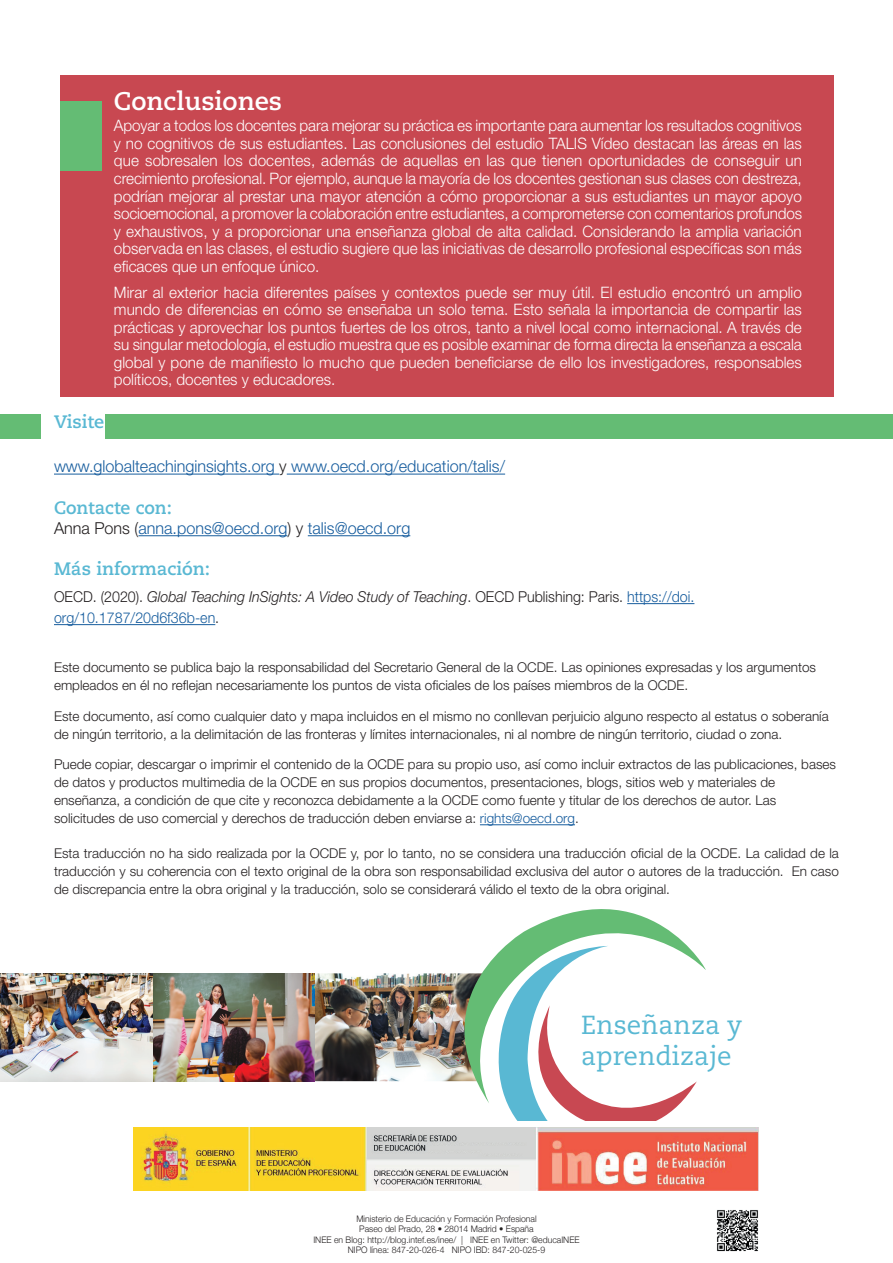
<style>
.page{position:relative;width:893px;height:1263px;background:#fff}
.page>*{position:absolute;margin:0;border:0;box-sizing:border-box;transform-origin:0 0}
.t1{font:26.1px/31.3px "Caecilia LT Std";color:#59b8d3}
.t2{font:700 25.5px "Caecilia LT Std";color:#fff}
.t3{font:700 18px "Caecilia LT Std";color:#59b8d3}
.t4{font:300 16.5px "Helvetica Neue LT Std";color:#175d9e}
.t5{font:300 15.75px/17.5px "Helvetica Neue LT Std";color:#fff;text-align:justify}
.t6{font:italic 300 15px/21px "Helvetica Neue LT Std";color:#231f20;scale:.95 1}
.t7{font:300 13.5px/18px "Helvetica Neue LT Std";color:#231f20}
.t8{font:300 9px/10.5px "Helvetica Neue";color:#231f20;text-align:center;scale:.96 1}
.s1{color:#231f20}
.s2{font-style:normal}
.s3{font-style:normal;color:#175d9e}
.s4{color:#175d9e}
</style>
<div class="page">
<div style="left:60px;top:75px;width:774px;height:321px;background:#c84851"></div>
<div style="left:60px;top:101px;width:42px;height:70px;background:#64bc74"></div>
<hr style="left:54px;top:474px;width:225px;height:1px;background:#175d9e">
<hr style="left:287px;top:474px;width:218px;height:1px;background:#175d9e">
<hr style="left:138px;top:535px;width:149px;height:1px;background:#175d9e">
<hr style="left:308px;top:535px;width:102px;height:1px;background:#175d9e">
<hr style="left:627px;top:603px;width:67px;height:1px;background:#175d9e">
<hr style="left:54px;top:624px;width:161px;height:1px;background:#175d9e">
<hr style="left:480px;top:824px;width:95px;height:1px;background:#175d9e">
<div style="left:0;top:414px;width:40px;height:24px;background:#64bc74"></div>
<div style="left:106px;top:414px;width:787px;height:24px;background:#64bc74"></div>
<img style="left:0;top:973px;width:417px;height:108px">
<img style="left:417px;top:909px;width:289px;height:194px">
<svg style="left:491px;top:946px;width:206px;height:175px"></svg>
<img style="left:134px;top:1127px;width:624px;height:64px">
<img style="left:717px;top:1210px;width:41px;height:42px">
<h2 class="t2" style="left:114px;top:86px;width:170px">Conclusiones</h2>
<p class="t5" style="left:114px;top:117px;width:690px">Apoyar a todos los docentes para mejorar su práctica es importante para aumentar los resultados cognitivos y no cognitivos de sus estudiantes. Las conclusiones del estudio TALIS Vídeo destacan las áreas en las que sobresalen los docentes, además de aquellas en las que tienen oportunidades de conseguir un crecimiento profesional. Por ejemplo, aunque la mayoría de los docentes gestionan sus clases con destreza, podrían mejorar al prestar una mayor atención a cómo proporcionar a sus estudiantes un mayor apoyo socioemocional, a promover la colaboración entre estudiantes, a comprometerse con comentarios profundos y exhaustivos, y a proporcionar una enseñanza global de alta calidad. Considerando la amplia variación observada en las clases, el estudio sugiere que las iniciativas de desarrollo profesional específicas son más eficaces que un enfoque único.</p>
<p class="t5" style="left:114px;top:283px;width:689px">Mirar al exterior hacia diferentes países y contextos puede ser muy útil. El estudio encontró un amplio mundo de diferencias en cómo se enseñaba un solo tema. Esto señala la importancia de compartir las prácticas y aprovechar los puntos fuertes de los otros, tanto a nivel local como internacional. A través de su singular metodología, el estudio muestra que es posible examinar de forma directa la enseñanza a escala global y pone de manifiesto lo mucho que pueden beneficiarse de ello los investigadores, responsables políticos, docentes y educadores.</p>
<p class="t3" style="left:54px;top:411px;width:57px">Visite:</p>
<p class="t4" style="left:54px;top:456px;width:453px">www.globalteachinginsights.org <span class="s1">y</span> www.oecd.org/education/talis/</p>
<p class="t3" style="left:54px;top:497px;width:119px">Contacte con:</p>
<p class="t4" style="left:54px;top:518px;width:358px"><span class="s1">Anna Pons (</span>anna.pons@oecd.org<span class="s1">) y</span> talis@oecd.org</p>
<p class="t3" style="left:54px;top:558px;width:158px">Más información:</p>
<p class="t6" style="left:54px;top:586px;width:676px"><span class="s2">OECD. (2020).</span> Global Teaching InSights: A Video Study of Teaching<span class="s2">. OECD Publishing: Paris.</span> <span class="s3">https://doi. org/10.1787/20d6f36b-en</span><span class="s2">.</span></p>
<p class="t7" style="left:54px;top:658px;width:763px">Este documento se publica bajo la responsabilidad del Secretario General de la OCDE. Las opiniones expresadas y los argumentos empleados en él no reflejan necesariamente los puntos de vista oficiales de los países miembros de la OCDE.</p>
<p class="t7" style="left:54px;top:706px;width:776px">Este documento, así como cualquier dato y mapa incluidos en el mismo no conllevan perjuicio alguno respecto al estatus o soberanía de ningún territorio, a la delimitación de las fronteras y límites internacionales, ni al nombre de ningún territorio, ciudad o zona.</p>
<p class="t7" style="left:54px;top:755px;width:783px">Puede copiar, descargar o imprimir el contenido de la OCDE para su propio uso, así como incluir extractos de las publicaciones, bases de datos y productos multimedia de la OCDE en sus propios documentos, presentaciones, blogs, sitios web y materiales de enseñanza, a condición de que cite y reconozca debidamente a la OCDE como fuente y titular de los derechos de autor. Las solicitudes de uso comercial y derechos de traducción deben enviarse a: <span class="s4">rights@oecd.org</span>.</p>
<p class="t7" style="left:54px;top:844px;width:786px;text-align:justify">Esta traducción no ha sido realizada por la OCDE y, por lo tanto, no se considera una traducción oficial de la OCDE. La calidad de la traducción y su coherencia con el texto original de la obra son responsabilidad exclusiva del autor o autores de la traducción. En caso de discrepancia entre la obra original y la traducción, solo se considerará válido el texto de la obra original.</p>
<h1 class="t1" style="left:581px;top:1009px;width:162px">Enseñanza y aprendizaje</h1>
<p class="t8" style="left:313px;top:1213px;width:279px">Ministerio de Educación y Formación Profesional<br>Paseo del Prado, 28 • 28014 Madrid • España<br>INEE en Blog: http://blog.intef.es/inee/ | INEE en Twitter: @educaINEE NIPO línea: 847-20-026-4 NIPO IBD: 847-20-025-9</p>
</div>
